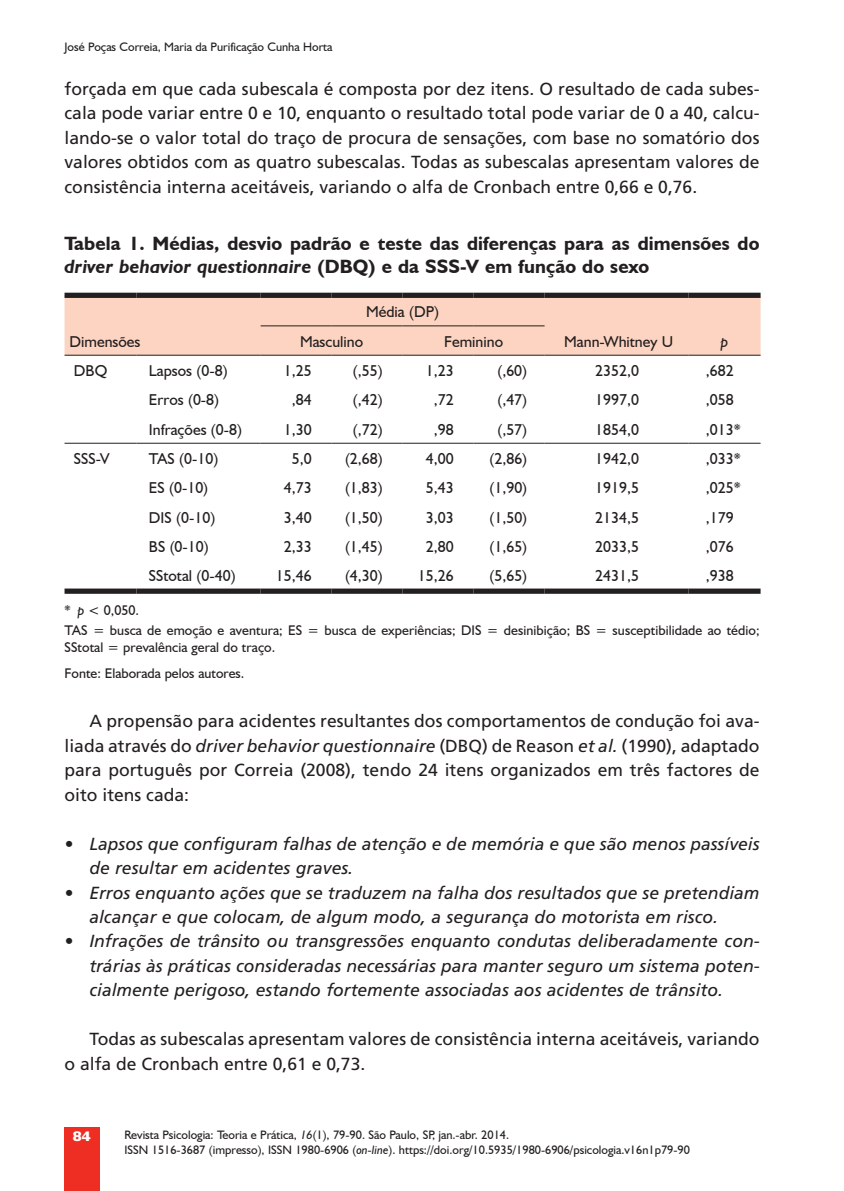
<style>
.page{position:relative;width:844px;height:1191px;background:#fff}
.page>*{position:absolute;margin:0;border:0;box-sizing:border-box;transform-origin:0 0}
.Titulo_Tabela_Quadro{font:700 19.25px/22.8px "Humanist 521 BT";letter-spacing:.01em;color:#231f20}
.Texto{font:17.5px/24.5px "Frutiger LT Std";color:#231f20;text-align:justify}
.bullet_nivel_1{font:italic 17.5px/24.5px "Frutiger LT Std";color:#231f20}
.Miolo_tabela{font:15.75px "Humanist 521 BT";color:#231f20}
.Miolo_tabela-2{font:italic 15.75px "Humanist 521 BT";color:#231f20}
.Legendas{font:14px/17.5px "Humanist 521 BT";letter-spacing:.005em;color:#231f20}
.t1{font:800 14px "Humanist 521 BT";color:#fff}
.t2{font:12.25px/14.9px "Humanist 521 BT";color:#231f20}
.s1{font-style:italic}
.s2{color:#fff}
</style>
<div class="page">
<div style="left:64px;top:1127px;width:36px;height:64px;background:#ee2e22"></div>
<div style="left:64px;top:298px;width:696px;height:57px;background:#fcd4c1"></div>
<hr style="left:64px;top:355px;width:72px;height:1px;background:#231f20">
<hr style="left:136px;top:355px;width:124px;height:1px;background:#231f20">
<hr style="left:544px;top:355px;width:144px;height:1px;background:#231f20">
<hr style="left:688px;top:355px;width:72px;height:1px;background:#231f20">
<hr style="left:260px;top:355px;width:71px;height:1px;background:#231f20">
<hr style="left:331px;top:355px;width:71px;height:1px;background:#231f20">
<hr style="left:402px;top:355px;width:71px;height:1px;background:#231f20">
<hr style="left:473px;top:355px;width:71px;height:1px;background:#231f20">
<hr style="left:260px;top:325px;width:71px;height:1px;background:#231f20">
<hr style="left:331px;top:325px;width:71px;height:1px;background:#231f20">
<hr style="left:402px;top:325px;width:71px;height:1px;background:#231f20">
<hr style="left:473px;top:325px;width:71px;height:1px;background:#231f20">
<div style="left:64px;top:293px;width:72px;height:5px;background:#231f20"></div>
<div style="left:136px;top:293px;width:124px;height:5px;background:#231f20"></div>
<div style="left:260px;top:293px;width:71px;height:5px;background:#231f20"></div>
<div style="left:331px;top:293px;width:71px;height:5px;background:#231f20"></div>
<div style="left:402px;top:293px;width:71px;height:5px;background:#231f20"></div>
<div style="left:473px;top:293px;width:71px;height:5px;background:#231f20"></div>
<div style="left:544px;top:293px;width:144px;height:5px;background:#231f20"></div>
<div style="left:688px;top:293px;width:72px;height:5px;background:#231f20"></div>
<div style="left:64px;top:588px;width:72px;height:6px;background:#231f20"></div>
<div style="left:136px;top:588px;width:124px;height:6px;background:#231f20"></div>
<div style="left:260px;top:588px;width:71px;height:6px;background:#231f20"></div>
<div style="left:331px;top:588px;width:71px;height:6px;background:#231f20"></div>
<div style="left:402px;top:588px;width:71px;height:6px;background:#231f20"></div>
<div style="left:473px;top:588px;width:71px;height:6px;background:#231f20"></div>
<div style="left:544px;top:588px;width:144px;height:6px;background:#231f20"></div>
<div style="left:688px;top:588px;width:72px;height:6px;background:#231f20"></div>
<hr style="left:64px;top:443px;width:72px;height:1px;background:#231f20">
<hr style="left:136px;top:443px;width:124px;height:1px;background:#231f20">
<hr style="left:260px;top:443px;width:71px;height:1px;background:#231f20">
<hr style="left:331px;top:443px;width:71px;height:1px;background:#231f20">
<hr style="left:402px;top:443px;width:71px;height:1px;background:#231f20">
<hr style="left:473px;top:443px;width:71px;height:1px;background:#231f20">
<hr style="left:544px;top:443px;width:144px;height:1px;background:#231f20">
<hr style="left:688px;top:443px;width:72px;height:1px;background:#231f20">
<p class="t2" style="left:64px;top:40px;width:269px">José Poças Correia, Maria da Purificação Cunha Horta</p>
<p class="Texto" style="left:64px;top:77px;width:696px">forçada em que cada subescala é composta por dez itens. O resultado de cada subes&shy;cala pode variar entre 0 e 10, enquanto o resultado total pode variar de 0 a 40, calcu&shy;lando-se o valor total do traço de procura de sensações, com base no somatório dos valores obtidos com as quatro subescalas. Todas as subescalas apresentam valores de consistência interna aceitáveis, variando o alfa de Cronbach entre 0,66 e 0,76.</p>
<p class="Titulo_Tabela_Quadro" style="left:64px;top:232px;width:696px">Tabela 1. Médias, desvio padrão e teste das diferenças para as dimensões do <span class="s1">driver behavior questionnaire</span> (DBQ) e da SSS-V em função do sexo</p>
<p class="Miolo_tabela" style="left:69px;top:331px;width:73px">Dimensões</p>
<p class="Miolo_tabela" style="left:366px;top:302px;width:75px">Média (DP)</p>
<p class="Miolo_tabela" style="left:300px;top:331px;width:65px">Masculino</p>
<p class="Miolo_tabela" style="left:444px;top:331px;width:60px">Feminino</p>
<p class="Miolo_tabela" style="left:564px;top:331px;width:111px">Mann-Whitney U</p>
<p class="Miolo_tabela-2" style="left:720px;top:331px;width:9px">p</p>
<p class="Miolo_tabela" style="left:74px;top:361px;width:35px">DBQ</p>
<p class="Miolo_tabela" style="left:149px;top:361px;width:80px">Lapsos (0-8)</p>
<p class="Miolo_tabela" style="left:284px;top:361px;width:29px">1,25</p>
<p class="Miolo_tabela" style="left:353px;top:361px;width:31px">(,55)</p>
<p class="Miolo_tabela" style="left:426px;top:361px;width:29px">1,23</p>
<p class="Miolo_tabela" style="left:497px;top:361px;width:31px">(,60)</p>
<p class="Miolo_tabela" style="left:595px;top:361px;width:45px">2352,0</p>
<p class="Miolo_tabela" style="left:705px;top:361px;width:36px">,682<span class="s2">*</span></p>
<p class="Miolo_tabela" style="left:149px;top:390px;width:72px">Erros (0-8)</p>
<p class="Miolo_tabela" style="left:292px;top:390px;width:21px">,84</p>
<p class="Miolo_tabela" style="left:353px;top:390px;width:31px">(,42)</p>
<p class="Miolo_tabela" style="left:434px;top:390px;width:21px">,72</p>
<p class="Miolo_tabela" style="left:497px;top:390px;width:31px">(,47)</p>
<p class="Miolo_tabela" style="left:595px;top:390px;width:45px">1997,0</p>
<p class="Miolo_tabela" style="left:705px;top:390px;width:36px">,058<span class="s2">*</span></p>
<p class="Miolo_tabela" style="left:149px;top:419px;width:95px">Infrações (0-8)</p>
<p class="Miolo_tabela" style="left:284px;top:419px;width:29px">1,30</p>
<p class="Miolo_tabela" style="left:353px;top:419px;width:31px">(,72)</p>
<p class="Miolo_tabela" style="left:434px;top:419px;width:21px">,98</p>
<p class="Miolo_tabela" style="left:497px;top:419px;width:31px">(,57)</p>
<p class="Miolo_tabela" style="left:595px;top:419px;width:45px">1854,0</p>
<p class="Miolo_tabela" style="left:705px;top:419px;width:36px">,013*</p>
<p class="Miolo_tabela" style="left:74px;top:449px;width:37px">SSS-V</p>
<p class="Miolo_tabela" style="left:149px;top:449px;width:71px">TAS (0-10)</p>
<p class="Miolo_tabela" style="left:292px;top:449px;width:21px">5,0</p>
<p class="Miolo_tabela" style="left:345px;top:449px;width:39px">(2,68)</p>
<p class="Miolo_tabela" style="left:426px;top:449px;width:29px">4,00</p>
<p class="Miolo_tabela" style="left:489px;top:449px;width:39px">(2,86)</p>
<p class="Miolo_tabela" style="left:595px;top:449px;width:45px">1942,0</p>
<p class="Miolo_tabela" style="left:705px;top:449px;width:36px">,033*</p>
<p class="Miolo_tabela" style="left:149px;top:478px;width:61px">ES (0-10)</p>
<p class="Miolo_tabela" style="left:284px;top:478px;width:29px">4,73</p>
<p class="Miolo_tabela" style="left:345px;top:478px;width:39px">(1,83)</p>
<p class="Miolo_tabela" style="left:426px;top:478px;width:29px">5,43</p>
<p class="Miolo_tabela" style="left:489px;top:478px;width:39px">(1,90)</p>
<p class="Miolo_tabela" style="left:595px;top:478px;width:45px">1919,5</p>
<p class="Miolo_tabela" style="left:705px;top:478px;width:36px">,025*</p>
<p class="Miolo_tabela" style="left:149px;top:507px;width:68px">DIS (0-10)</p>
<p class="Miolo_tabela" style="left:284px;top:507px;width:29px">3,40</p>
<p class="Miolo_tabela" style="left:345px;top:507px;width:39px">(1,50)</p>
<p class="Miolo_tabela" style="left:426px;top:507px;width:29px">3,03</p>
<p class="Miolo_tabela" style="left:489px;top:507px;width:39px">(1,50)</p>
<p class="Miolo_tabela" style="left:595px;top:507px;width:45px">2134,5</p>
<p class="Miolo_tabela" style="left:705px;top:507px;width:36px">,179<span class="s2">*</span></p>
<p class="Miolo_tabela" style="left:149px;top:537px;width:61px">BS (0-10)</p>
<p class="Miolo_tabela" style="left:284px;top:537px;width:29px">2,33</p>
<p class="Miolo_tabela" style="left:345px;top:537px;width:39px">(1,45)</p>
<p class="Miolo_tabela" style="left:426px;top:537px;width:29px">2,80</p>
<p class="Miolo_tabela" style="left:489px;top:537px;width:39px">(1,65)</p>
<p class="Miolo_tabela" style="left:595px;top:537px;width:45px">2033,5</p>
<p class="Miolo_tabela" style="left:705px;top:537px;width:36px">,076<span class="s2">*</span></p>
<p class="Miolo_tabela" style="left:149px;top:566px;width:88px">SStotal (0-40)</p>
<p class="Miolo_tabela" style="left:276px;top:566px;width:37px">15,46</p>
<p class="Miolo_tabela" style="left:345px;top:566px;width:39px">(4,30)</p>
<p class="Miolo_tabela" style="left:418px;top:566px;width:37px">15,26</p>
<p class="Miolo_tabela" style="left:489px;top:566px;width:39px">(5,65)</p>
<p class="Miolo_tabela" style="left:595px;top:566px;width:45px">2431,5</p>
<p class="Miolo_tabela" style="left:705px;top:566px;width:36px">,938<span class="s2">*</span></p>
<p class="Legendas" style="left:64px;top:601px;width:76px">* <span class="s1">p</span> &lt; 0,050.</p>
<p class="Legendas" style="left:64px;top:621px;width:696px">TAS = busca de emoção e aventura; ES = busca de experiências; DIS = desinibição; BS = susceptibilidade ao tédio;<br>SStotal = prevalência geral do traço.</p>
<p class="Legendas" style="left:64px;top:664px;width:181px">Fonte: Elaborada pelos autores.</p>
<p class="Texto" style="left:64px;top:709px;width:696px;text-indent:25px">A propensão para acidentes resultantes dos comportamentos de condução foi ava&shy;liada através do <span class="s1">driver behavior questionnaire</span> (DBQ) de Reason <span class="s1">et al.</span> (1990), adaptado para português por Correia (2008), tendo 24 itens organizados em três factores de oito itens cada:</p>
<p class="bullet_nivel_1" style="left:89px;top:831px;width:671px;text-indent:-25px">• Lapsos que configuram falhas de atenção e de memória e que são menos passíveis de resultar em acidentes graves.</p>
<p class="bullet_nivel_1" style="left:89px;top:880px;width:671px;text-indent:-25px">• Erros enquanto ações que se traduzem na falha dos resultados que se pretendiam alcançar e que colocam, de algum modo, a segurança do motorista em risco.</p>
<p class="bullet_nivel_1" style="left:89px;top:929px;width:671px;text-align:justify;text-indent:-25px">• Infrações de trânsito ou transgressões enquanto condutas deliberadamente con&shy;trárias às práticas consideradas necessárias para manter seguro um sistema poten&shy;cialmente perigoso, estando fortemente associadas aos acidentes de trânsito.</p>
<p class="Texto" style="left:64px;top:1027px;width:696px;text-indent:25px">Todas as subescalas apresentam valores de consistência interna aceitáveis, variando o alfa de Cronbach entre 0,61 e 0,73.</p>
<p class="t1" style="left:73px;top:1127px;width:20px">84</p>
<p class="t2" style="left:124px;top:1127px;width:566px">Revista Psicologia: Teoria e Prática, <span class="s1">16</span>(1), 79-90. São Paulo, SP, jan.-abr. 2014.<br>ISSN 1516-3687 (impresso), ISSN 1980-6906 (<span class="s1">on-line</span>). https://doi.org/10.5935/1980-6906/psicologia.v16n1p79-90</p>
</div>
